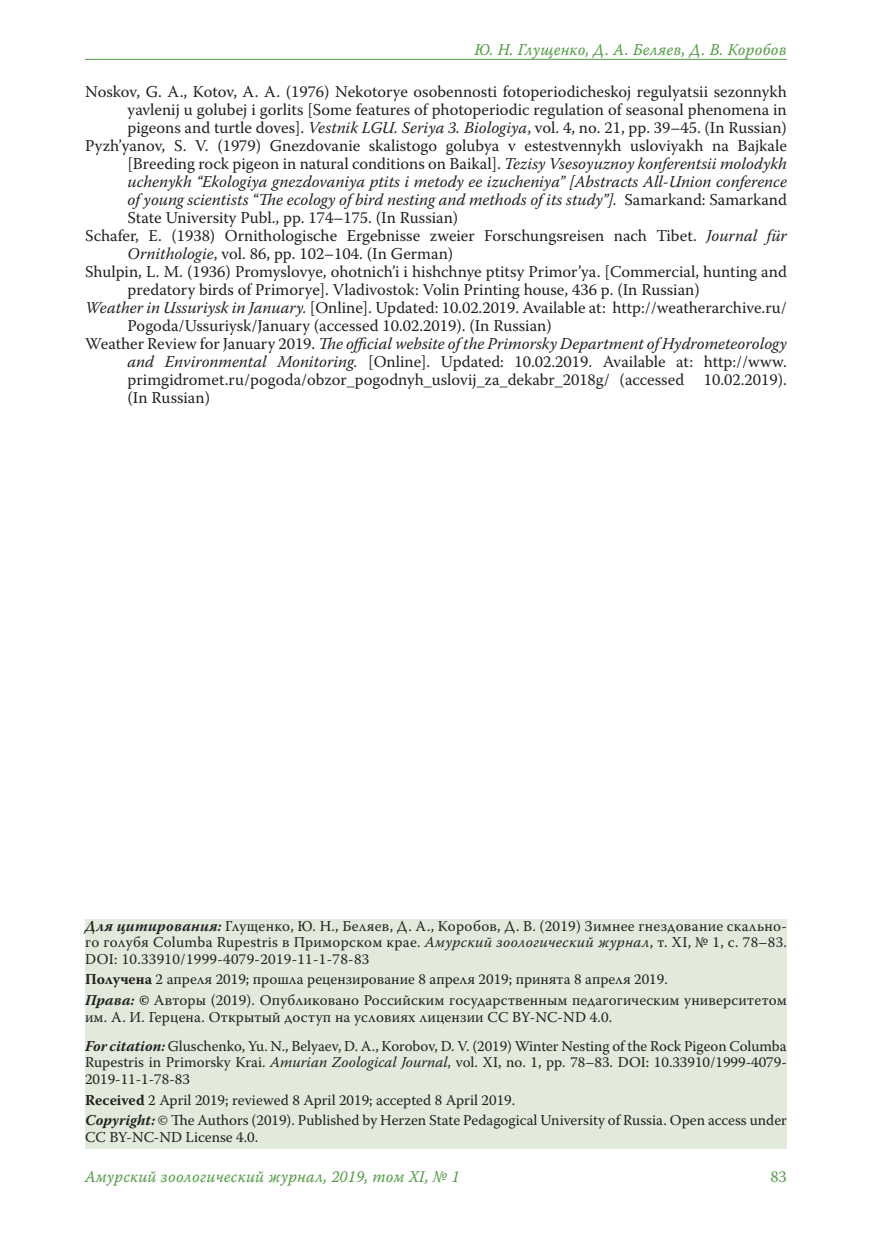
<style>
.page{position:relative;width:872px;height:1234px;background:#fff}
.page>*{position:absolute;margin:0;border:0;box-sizing:border-box;transform-origin:0 0}
.t1{font:16.5px "Warnock Pro";color:#231f20}
.t2{font:italic 16.5px "Warnock Pro";color:#231f20}
.t3{font:16.5px "Warnock Pro It Capt";letter-spacing:.01em;color:#559d49;scale:.95 1}
.t4{font:16.5px "Warnock Pro";color:#559d49}
.t5{font:15px/16.5px "Warnock Pro";color:#231f20}
.s1{font-style:italic}
.s2{font-style:normal}
.s3{font-weight:700;font-style:italic}
.s4{font-weight:700}
</style>
<div class="page">
<hr style="left:85px;top:59px;width:702px;height:1px;background:#559d49">
<div style="left:85px;top:919px;width:702px;height:229px;background:#e1eadb"></div>
<p class="t3" style="left:474px;top:39px;width:330px">Ю. Н. Глущенко, Д. А. Беляев, Д. В. Коробов</p>
<p class="t1" style="left:85px;top:82px;width:703px">Noskov, G. A., Kotov, A. A. (1976) Nekotorye osobennosti fotoperiodicheskoj regulyatsii sezonnykh</p>
<p class="t1" style="left:128px;top:100px;width:660px">yavlenij u golubej i gorlits [Some features of photoperiodic regulation of seasonal phenomena in</p>
<p class="t1" style="left:128px;top:118px;width:661px">pigeons and turtle doves]. <span class="s1">Vestnik LGU. Seriya 3. Biologiya</span>, vol. 4, no. 21, pp. 39–45. (In Russian)</p>
<p class="t1" style="left:85px;top:136px;width:703px">Pyzh’yanov, S. V. (1979) Gnezdovanie skalistogo golubya v estestvennykh usloviyakh na Bajkale</p>
<p class="t1" style="left:128px;top:154px;width:661px">[Breeding rock pigeon in natural conditions on Baikal]. <span class="s1">Tezisy Vsesoyuznoy konferentsii molodykh</span></p>
<p class="t2" style="left:128px;top:172px;width:661px">uchenykh “Ekologiya gnezdovaniya ptits i metody ee izucheniya” [Abstracts All-Union conference</p>
<p class="t2" style="left:128px;top:190px;width:661px">of young scientists “The ecology of bird nesting and methods of its study”]. <span class="s2">Samarkand: Samarkand</span></p>
<p class="t1" style="left:128px;top:208px;width:332px">State University Publ., pp. 174–175. (In Russian)</p>
<p class="t1" style="left:85px;top:226px;width:703px">Schafer, E. (1938) Ornithologische Ergebnisse zweier Forschungsreisen nach Tibet. <span class="s1">Journal für</span></p>
<p class="t1" style="left:128px;top:244px;width:327px"><span class="s1">Ornithologie</span>, vol. 86, pp. 102–104. (In German)</p>
<p class="t1" style="left:85px;top:262px;width:703px">Shulpin, L. M. (1936) Promyslovye, ohotnich’i i hishchnye ptitsy Primor’ya. [Commercial, hunting and</p>
<p class="t1" style="left:128px;top:280px;width:574px">predatory birds of Primorye]. Vladivostok: Volin Printing house, 436 p. (In Russian)</p>
<p class="t1" style="left:85px;top:298px;width:703px"><span class="s1">Weather in Ussuriysk in January.</span> [Online]. Updated: 10.02.2019. Available at: http://weatherarchive.ru/</p>
<p class="t1" style="left:128px;top:316px;width:426px">Pogoda/Ussuriysk/January (accessed 10.02.2019). (In Russian)</p>
<p class="t2" style="left:85px;top:334px;width:703px"><span class="s2">Weather Review for January 2019.</span> The official website of the Primorsky Department of Hydrometeorology</p>
<p class="t1" style="left:128px;top:352px;width:661px"><span class="s1">and Environmental Monitoring.</span> [Online]. Updated: 10.02.2019. Available at: http://www.</p>
<p class="t1" style="left:128px;top:370px;width:661px">primgidromet.ru/pogoda/obzor_pogodnyh_uslovij_za_dekabr_2018g/ (accessed 10.02.2019).</p>
<p class="t1" style="left:128px;top:388px;width:84px">(In Russian)</p>
<p class="t5" style="left:85px;top:916px;width:703px;text-align:justify"><span class="s3">Для цитирования:</span> Глущенко, Ю. Н., Беляев, Д. А., Коробов, Д. В. (2019) Зимнее гнездование скально&shy;го голубя Columba Rupestris в Приморском крае. <span class="s1">Амурский зоологический журнал</span>, т. XI, № 1, с. 78–83.<br>DOI: 10.33910/1999-4079-2019-11-1-78-83</p>
<p class="t5" style="left:85px;top:968px;width:703px;line-height:20.7px"><span class="s4">Получена</span> 2 апреля 2019; прошла рецензирование 8 апреля 2019; принята 8 апреля 2019.<br><span class="s3">Права: ©</span> Авторы (2019). Опубликовано Российским государственным педагогическим университетом</p>
<p class="t5" style="left:85px;top:1001px;width:703px;line-height:29.2px">им. А. И. Герцена. Открытый доступ на условиях лицензии CC BY-NC-ND 4.0.<br><span class="s3">For citation:</span> Gluschenko, Yu. N., Belyaev, D. A., Korobov, D. V. (2019) Winter Nesting of the Rock Pigeon Columba</p>
<p class="t5" style="left:85px;top:1053px;width:703px">Rupestris in Primorsky Krai. <span class="s1">Amurian Zoological Journal</span>, vol. XI, no. 1, pp. 78–83. DOI: 10.33910/1999-4079-<br>2019-11-1-78-83</p>
<p class="t5" style="left:85px;top:1088px;width:703px;line-height:20.7px"><span class="s4">Received</span> 2 April 2019; reviewed 8 April 2019; accepted 8 April 2019.<br><span class="s3">Copyright:</span> © The Authors (2019). Published by Herzen State Pedagogical University of Russia. Open access under</p>
<p class="t5" style="left:85px;top:1128px;width:175px">CC BY-NC-ND License 4.0.</p>
<p class="t3" style="left:85px;top:1166px;width:396px">Амурский зоологический журнал, 2019, том XI, № 1</p>
<p class="t4" style="left:770px;top:1166px;width:18px">83</p>
</div>
